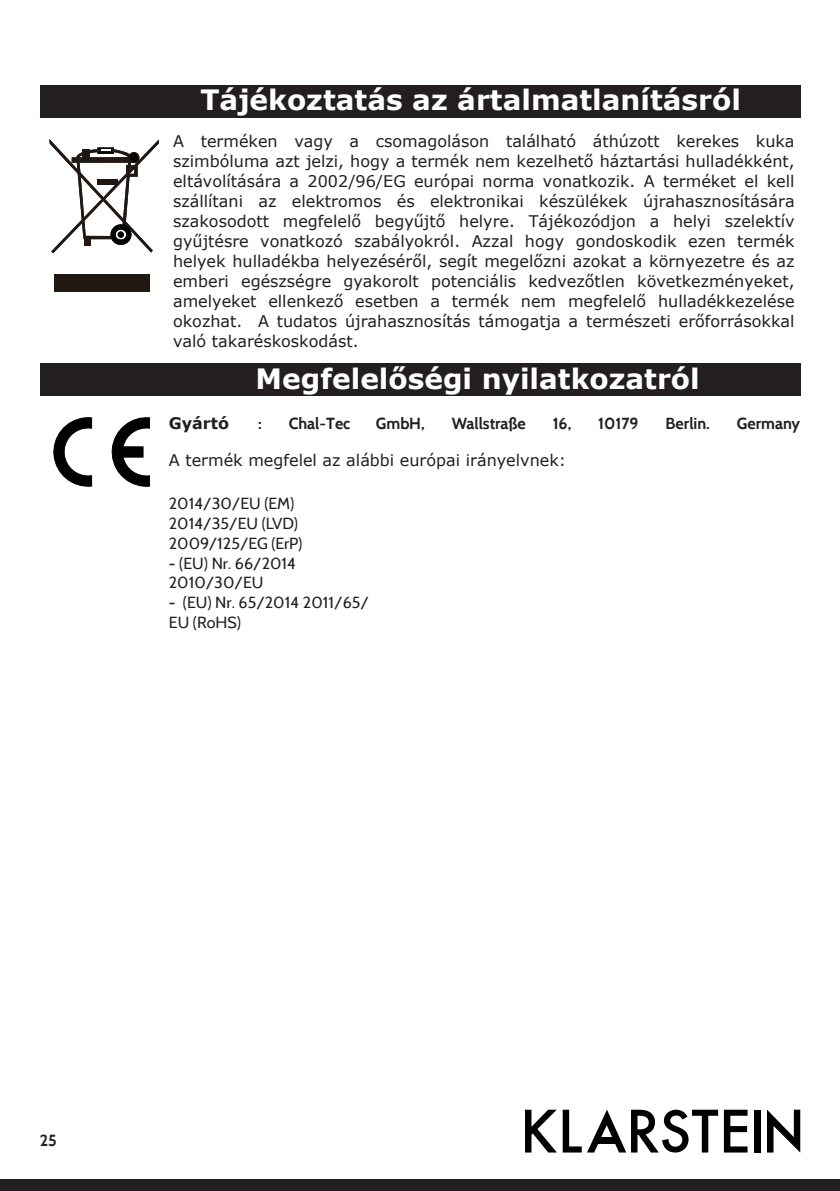
<style>
.page{position:relative;width:840px;height:1191px;background:#fff}
.page>*{position:absolute;margin:0;border:0;box-sizing:border-box;transform-origin:0 0}
.Super_Headline{font:700 28px "Verdana";color:#fff}
.ohne_einzug{font:16px/20px "Verdana";color:#231f20;text-align:justify}
.ohne_einzug-2{font:16px/19.6px "Cabin";color:#231f20}
.ohne_einzug-3{font:700 16px "Cabin";color:#231f20}
.ohne_einzug-4{font:700 16px "Verdana";color:#231f20}
</style>
<div class="page">
<div style="left:0;top:1179px;width:839px;height:12px;background:#231f20"></div>
<svg style="left:525px;top:1109px;width:31px;height:43px"></svg>
<svg style="left:723px;top:1109px;width:24px;height:43px"></svg>
<div style="left:753px;top:1109px;width:7px;height:43px;background:#000"></div>
<svg style="left:562px;top:1109px;width:155px;height:43px"></svg>
<div style="left:594px;top:1137px;width:24px;height:6px;background:#000"></div>
<svg style="left:767px;top:1109px;width:32px;height:43px"></svg>
<div style="left:54px;top:274px;width:96px;height:17px;background:#211814"></div>
<svg style="left:49px;top:139px;width:110px;height:114px"></svg>
<div style="left:129px;top:153px;width:10px;height:10px;background:#030303;border-radius:50%"></div>
<div style="left:128px;top:152px;width:11px;height:11px;border:1px solid #211814;border-radius:50%"></div>
<svg style="left:54px;top:417px;width:38px;height:69px"></svg>
<svg style="left:111px;top:417px;width:39px;height:69px"></svg>
<div style="left:40px;top:85px;width:759px;height:33px;background:#231f20"></div>
<div style="left:40px;top:363px;width:759px;height:33px;background:#231f20"></div>
<p class="Super_Headline" style="left:200px;top:80px;width:541px">Tájékoztatás az ártalmatlanításról</p>
<p class="ohne_einzug" style="left:173px;top:131px;width:622px">A terméken vagy a csomagoláson található áthúzott kerekes kuka szimbóluma azt jelzi, hogy a termék nem kezelhető háztartási hulladékként, eltávolítására a 2002/96/EG európai norma vonatkozik. A terméket el kell szállítani az elektromos és elektronikai készülékek újrahasznosítására szakosodott megfelelő begyűjtő helyre. Tájékozódjon a helyi szelektív gyűjtésre vonatkozó szabályokról. Azzal hogy gondoskodik ezen termék helyek hulladékba helyezéséről, segít megelőzni azokat a környezetre és az emberi egészségre gyakorolt potenciális kedvezőtlen következményeket, amelyeket ellenkező esetben a termék nem megfelelő hulladékkezelése okozhat. A tudatos újrahasznosítás támogatja a természeti erőforrásokkal való takaréskoskodást.</p>
<p class="Super_Headline" style="left:255px;top:358px;width:445px">Megfelelőségi nyilatkozatról</p>
<p class="ohne_einzug-4" style="left:169px;top:412px;width:62px">Gyártó</p>
<p class="ohne_einzug-3" style="left:258px;top:413px;width:5px">:</p>
<p class="ohne_einzug-3" style="left:288px;top:413px;width:63px">Chal-Tec</p>
<p class="ohne_einzug-3" style="left:376px;top:413px;width:50px">GmbH,</p>
<p class="ohne_einzug-3" style="left:451px;top:413px;width:76px">Wallstraße</p>
<p class="ohne_einzug-3" style="left:552px;top:413px;width:20px">16,</p>
<p class="ohne_einzug-3" style="left:598px;top:413px;width:42px">10179</p>
<p class="ohne_einzug-3" style="left:665px;top:413px;width:46px">Berlin.</p>
<p class="ohne_einzug-3" style="left:736px;top:413px;width:65px">Germany</p>
<p class="ohne_einzug" style="left:169px;top:450px;width:398px">A termék megfelel az alábbi európai irányelvnek:</p>
<p class="ohne_einzug-2" style="left:169px;top:493px;width:127px">2014/30/EU (EM)</p>
<p class="ohne_einzug-2" style="left:169px;top:513px;width:130px">2014/35/EU (LVD)</p>
<p class="ohne_einzug-2" style="left:169px;top:533px;width:135px">2009/125/EG (ErP)</p>
<p class="ohne_einzug-2" style="left:169px;top:553px;width:129px">- (EU) Nr. 66/2014<br>2010/30/EU</p>
<p class="ohne_einzug-2" style="left:169px;top:592px;width:201px">- (EU) Nr. 65/2014 2011/65/<br>EU (RoHS)</p>
<p class="ohne_einzug-3" style="left:40px;top:1130px;width:19px">25</p>
</div>
